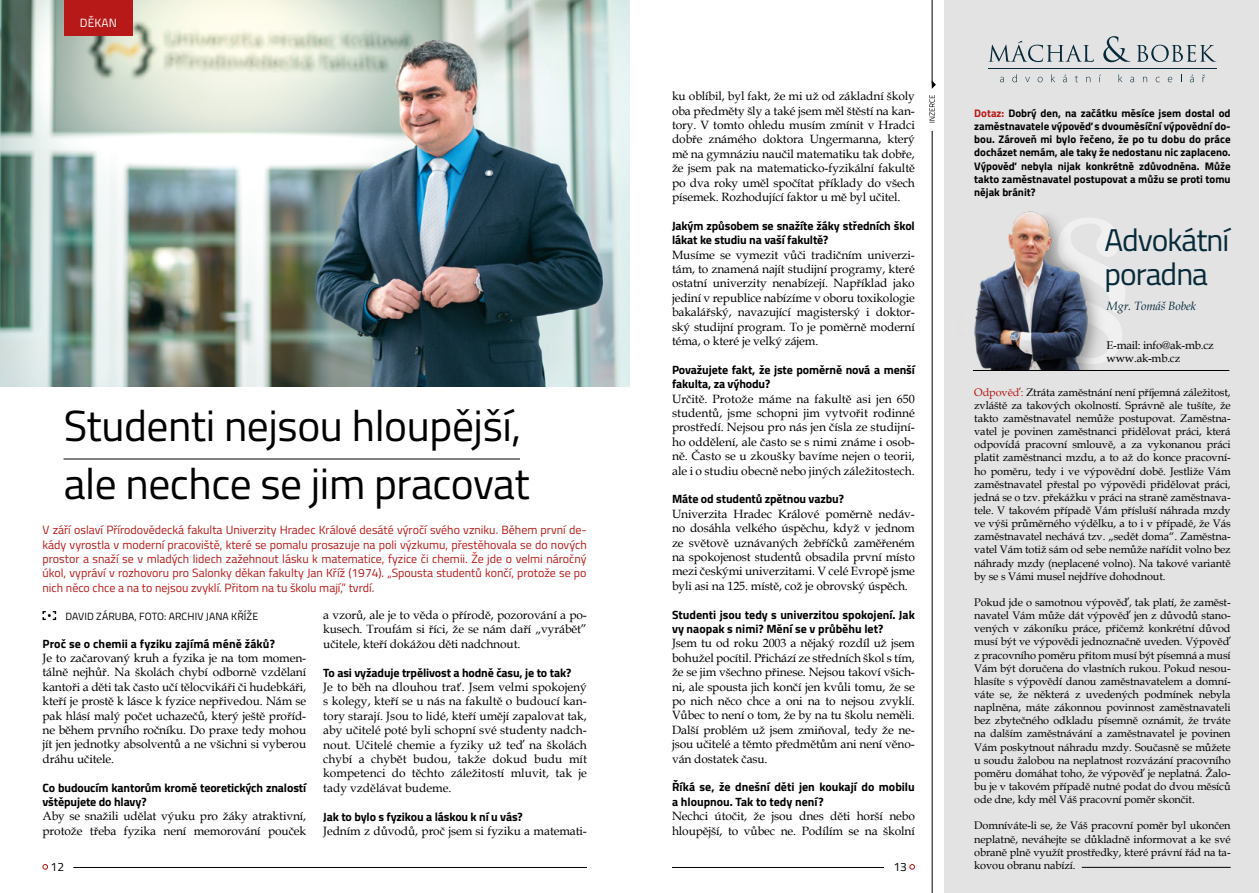
<style>
.page{position:relative;width:1259px;height:893px;background:#fff}
.page>*{position:absolute;margin:0;border:0;box-sizing:border-box;transform-origin:0 0}
.t1{font:43.5px/58.3px "Titillium Web";letter-spacing:-.01em;color:#000}
.t2{font:31.5px/34.5px "Titillium Web";letter-spacing:-.03em;color:#062a3a}
.t3{font:12px/14.4px "Book Antiqua";letter-spacing:-.01em;color:#000;text-align:justify}
.t4{font:12px/14.4px "Titillium";color:#b71918;text-align:justify}
.t5{font:700 12px/14.4px "Titillium";letter-spacing:-.01em;color:#000}
.t6{font:700 12px "Titillium";letter-spacing:.01em;color:#000}
.t7{font:italic 12px "Book Antiqua";letter-spacing:-.01em;color:#062a3a}
.t8{font:12px "Titillium Web";letter-spacing:.01em;color:#fff}
.t9{font:12px "Titillium Web";color:#000}
.t10{font:11.25px/13.5px "Book Antiqua";letter-spacing:-.02em;color:#000}
.t11{font:10.95px/13.2px "Book Antiqua";letter-spacing:-.01em;color:#000;text-align:justify}
.t12{font:700 10.95px/13.2px "Titillium";color:#000;text-align:justify}
.t13{font:10.5px "Titillium Web";letter-spacing:.01em;color:#000}
.s1{color:#b71918}
</style>
<div class="page">
<svg style="left:43px;top:864px;width:5px;height:5px"></svg>
<svg style="left:909px;top:864px;width:6px;height:5px"></svg>
<hr style="left:73px;top:867px;width:514px;height:1px;background:#000">
<hr style="left:672px;top:867px;width:212px;height:1px;background:#000">
<svg style="left:43px;top:611px;width:13px;height:9px"></svg>
<hr style="left:64px;top:459px;width:456px;height:1px;background:#000">
<img style="left:0;top:0;width:629px;height:386px">
<div style="left:64px;top:0;width:69px;height:35px;background:#b71918"></div>
<div style="left:944px;top:0;width:315px;height:893px;background:#e3e3e3"></div>
<svg style="left:1117px;top:236px;width:8px;height:115px"></svg>
<img style="left:974px;top:211px;width:143px;height:159px">
<svg style="left:988px;top:41px;width:106px;height:21px"></svg>
<svg style="left:1103px;top:36px;width:27px;height:26px"></svg>
<svg style="left:1136px;top:45px;width:80px;height:17px"></svg>
<svg style="left:1000px;top:77px;width:4px;height:5px"></svg>
<svg style="left:1012px;top:74px;width:5px;height:8px"></svg>
<svg style="left:1025px;top:77px;width:5px;height:5px"></svg>
<svg style="left:1037px;top:77px;width:5px;height:5px"></svg>
<svg style="left:1051px;top:74px;width:4px;height:8px"></svg>
<svg style="left:1063px;top:75px;width:3px;height:7px"></svg>
<svg style="left:1075px;top:76px;width:3px;height:6px"></svg>
<svg style="left:1086px;top:77px;width:4px;height:5px"></svg>
<svg style="left:1118px;top:74px;width:4px;height:8px"></svg>
<svg style="left:1130px;top:77px;width:4px;height:5px"></svg>
<svg style="left:1143px;top:77px;width:4px;height:5px"></svg>
<svg style="left:1155px;top:77px;width:4px;height:5px"></svg>
<svg style="left:1167px;top:77px;width:5px;height:5px"></svg>
<svg style="left:1190px;top:75px;width:3px;height:7px"></svg>
<svg style="left:1202px;top:75px;width:2px;height:7px"></svg>
<hr style="left:988px;top:68px;width:228px;height:1px;background:#062a3a">
<hr style="left:973px;top:370px;width:256px;height:1px;background:#000">
<hr style="left:1081px;top:867px;width:149px;height:1px;background:#000">
<svg style="left:929px;top:95px;width:5px;height:27px"></svg>
<svg style="left:931px;top:80px;width:5px;height:9px"></svg>
<hr style="left:931px;top:0;width:1px;height:83px;background:#000">
<hr style="left:931px;top:131px;width:1px;height:762px;background:#000">
<p class="t8" style="left:80px;top:14px;width:38px">DĚKAN</p>
<h1 class="t1" style="left:64px;top:394px;width:467px">Studenti nejsou hloupější, ale nechce se jim pracovat</h1>
<p class="t4" style="left:43px;top:522px;width:546px">V září oslaví Přírodovědecká fakulta Univerzity Hradec Králové desáté výročí svého vzniku. Během první de&shy;kády vyrostla v moderní pracoviště, které se pomalu prosazuje na poli výzkumu, přestěhovala se do nových prostor a snaží se v mladých lidech zažehnout lásku k matematice, fyzice či chemii. Že jde o velmi náročný úkol, vypráví v rozhovoru pro Salonky děkan fakulty Jan Kříž (1974). „Spousta studentů končí, protože se po nich něco chce a na to nejsou zvyklí. Přitom na tu školu mají,” tvrdí.</p>
<p class="t13" style="left:65px;top:609px;width:194px">DAVID ZÁRUBA, FOTO: ARCHIV JANA KŘÍŽE</p>
<p class="t6" style="left:43px;top:634px;width:234px">Proč se o chemii a fyziku zajímá méně žáků?</p>
<p class="t3" style="left:43px;top:650px;width:265px">Je to začarovaný kruh a fyzika je na tom momen&shy;tálně nejhůř. Na školách chybí odborně vzdělaní kantoři a děti tak často učí tělocvikáři či hudebkáři, kteří je prostě k lásce k fyzice nepřivedou. Nám se pak hlásí malý počet uchazečů, který ještě proříd&shy;ne během prvního ročníku. Do praxe tedy mohou jít jen jednotky absolventů a ne všichni si vyberou dráhu učitele.</p>
<p class="t5" style="left:43px;top:779px;width:265px">Co budoucím kantorům kromě teoretických znalostí vštěpujete do hlavy?</p>
<p class="t3" style="left:43px;top:809px;width:265px">Aby se snažili udělat výuku pro žáky atraktivní, protože třeba fyzika není memorování pouček</p>
<p class="t3" style="left:323px;top:607px;width:265px">a vzorů, ale je to věda o přírodě, pozorování a po&shy;kusech. Troufám si říci, že se nám daří „vyrábět” učitele, kteří dokážou děti nadchnout.</p>
<p class="t5" style="left:323px;top:664px;width:249px">To asi vyžaduje trpělivost a hodně času, je to tak?</p>
<p class="t3" style="left:323px;top:679px;width:265px">Je to běh na dlouhou trať. Jsem velmi spokojený s kolegy, kteří se u nás na fakultě o budoucí kan&shy;tory starají. Jsou to lidé, kteří umějí zapalovat tak, aby učitelé poté byli schopní své studenty nadch&shy;nout. Učitelé chemie a fyziky už teď na školách chybí a chybět budou, takže dokud budu mít kompetenci do těchto záležitostí mluvit, tak je tady vzdělávat budeme.</p>
<p class="t5" style="left:323px;top:808px;width:201px">Jak to bylo s fyzikou a láskou k ní u vás?</p>
<p class="t3" style="left:323px;top:823px;width:265px">Jedním z důvodů, proč jsem si fyziku a matemati-</p>
<p class="t3" style="left:672px;top:89px;width:244px">ku oblíbil, byl fakt, že mi už od základní školy oba předměty šly a také jsem měl štěstí na kan&shy;tory. V tomto ohledu musím zmínit v Hradci dobře známého doktora Ungermanna, který mě na gymnáziu naučil matematiku tak dobře, že jsem pak na matematicko-fyzikální fakultě po dva roky uměl spočítat příklady do všech písemek. Rozhodující faktor u mě byl učitel.</p>
<p class="t5" style="left:672px;top:218px;width:244px">Jakým způsobem se snažíte žáky středních škol lákat ke studiu na vaší fakultě?</p>
<p class="t3" style="left:672px;top:247px;width:244px">Musíme se vymezit vůči tradičním univerzi&shy;tám, to znamená najít studijní programy, které ostatní univerzity nenabízejí. Například jako jediní v republice nabízíme v oboru toxikologie bakalářský, navazující magisterský i doktor&shy;ský studijní program. To je poměrně moderní téma, o které je velký zájem.</p>
<p class="t5" style="left:672px;top:362px;width:244px">Považujete fakt, že jste poměrně nová a menší fakulta, za výhodu?</p>
<p class="t3" style="left:672px;top:391px;width:244px">Určitě. Protože máme na fakultě asi jen 650 studentů, jsme schopni jim vytvořit rodinné prostředí. Nejsou pro nás jen čísla ze studijní&shy;ho oddělení, ale často se s nimi známe i osob&shy;ně. Často se u zkoušky bavíme nejen o teorii, ale i o studiu obecně nebo jiných záležitostech.</p>
<p class="t5" style="left:672px;top:491px;width:173px">Máte od studentů zpětnou vazbu?</p>
<p class="t3" style="left:672px;top:506px;width:244px">Univerzita Hradec Králové poměrně nedáv&shy;no dosáhla velkého úspěchu, když v jednom ze světově uznávaných žebříčků zaměřeném na spokojenost studentů obsadila první místo mezi českými univerzitami. V celé Evropě jsme byli asi na 125. místě, což je obrovský úspěch.</p>
<p class="t5" style="left:672px;top:607px;width:244px">Studenti jsou tedy s univerzitou spokojení. Jak vy naopak s nimi? Mění se v průběhu let?</p>
<p class="t3" style="left:672px;top:636px;width:244px">Jsem tu od roku 2003 a nějaký rozdíl už jsem bohužel pocítil. Přichází ze středních škol s tím, že se jim všechno přinese. Nejsou takoví všich&shy;ni, ale spousta jich končí jen kvůli tomu, že se po nich něco chce a oni na to nejsou zvyklí.<br>Vůbec to není o tom, že by na tu školu neměli.<br>Další problém už jsem zmiňoval, tedy že ne&shy;jsou učitelé a těmto předmětům ani není věno&shy;ván dostatek času.</p>
<p class="t5" style="left:672px;top:779px;width:244px">Říká se, že dnešní děti jen koukají do mobilu a hloupnou. Tak to tedy není?</p>
<p class="t3" style="left:672px;top:809px;width:244px">Nechci útočit, že jsou dnes děti horší nebo hloupější, to vůbec ne. Podílím se na školní</p>
<p class="t9" style="left:51px;top:858px;width:15px">12</p>
<p class="t9" style="left:893px;top:858px;width:15px">13</p>
<p class="t12" style="left:974px;top:106px;width:258px"><span class="s1">Dotaz:</span> Dobrý den, na začátku měsíce jsem dostal od zaměstnavatele výpověď s dvouměsíční výpovědní do&shy;bou. Zároveň mi bylo řečeno, že po tu dobu do práce docházet nemám, ale taky že nedostanu nic zaplaceno.<br>Výpověď nebyla nijak konkrétně zdůvodněna. Může takto zaměstnavatel postupovat a můžu se proti tomu nějak bránit?</p>
<h2 class="t2" style="left:1104px;top:221px;width:126px">Advokátní poradna</h2>
<p class="t7" style="left:1106px;top:298px;width:91px">Mgr. Tomáš Bobek</p>
<p class="t10" style="left:1106px;top:338px;width:109px">E-mail: info@ak-mb.cz www.ak-mb.cz</p>
<p class="t11" style="left:974px;top:385px;width:258px"><span class="s1">Odpověď:</span> Ztráta zaměstnání není příjemná záležitost, zvláště za takových okolností. Správně ale tušíte, že takto zaměstnavatel nemůže postupovat. Zaměstna&shy;vatel je povinen zaměstnanci přidělovat práci, která odpovídá pracovní smlouvě, a za vykonanou práci platit zaměstnanci mzdu, a to až do konce pracovní&shy;ho poměru, tedy i ve výpovědní době. Jestliže Vám zaměstnavatel přestal po výpovědi přidělovat práci, jedná se o tzv. překážku v práci na straně zaměstnava&shy;tele. V takovém případě Vám přísluší náhrada mzdy ve výši průměrného výdělku, a to i v případě, že Vás zaměstnavatel nechává tzv. „sedět doma“. Zaměstna&shy;vatel Vám totiž sám od sebe nemůže nařídit volno bez náhrady mzdy (neplacené volno). Na takové variantě by se s Vámi musel nejdříve dohodnout.</p>
<p class="t11" style="left:974px;top:595px;width:258px">Pokud jde o samotnou výpověď, tak platí, že zaměst&shy;navatel Vám může dát výpověď jen z důvodů stano&shy;vených v zákoníku práce, přičemž konkrétní důvod musí být ve výpovědi jednoznačně uveden. Výpověď z pracovního poměru přitom musí být písemná a musí Vám být doručena do vlastních rukou. Pokud nesou&shy;hlasíte s výpovědí danou zaměstnavatelem a domní&shy;váte se, že některá z uvedených podmínek nebyla naplněna, máte zákonnou povinnost zaměstnavateli bez zbytečného odkladu písemně oznámit, že trváte na dalším zaměstnávání a zaměstnavatel je povinen Vám poskytnout náhradu mzdy. Současně se můžete u soudu žalobou na neplatnost rozvázání pracovního poměru domáhat toho, že výpověď je neplatná. Žalo&shy;bu je v takovém případě nutné podat do dvou měsíců ode dne, kdy měl Váš pracovní poměr skončit.</p>
<p class="t11" style="left:974px;top:819px;width:258px">Domníváte-li se, že Váš pracovní poměr byl ukončen neplatně, neváhejte se důkladně informovat a ke své obraně plně využít prostředky, které právní řád na ta&shy;kovou obranu nabízí.</p>
</div>
